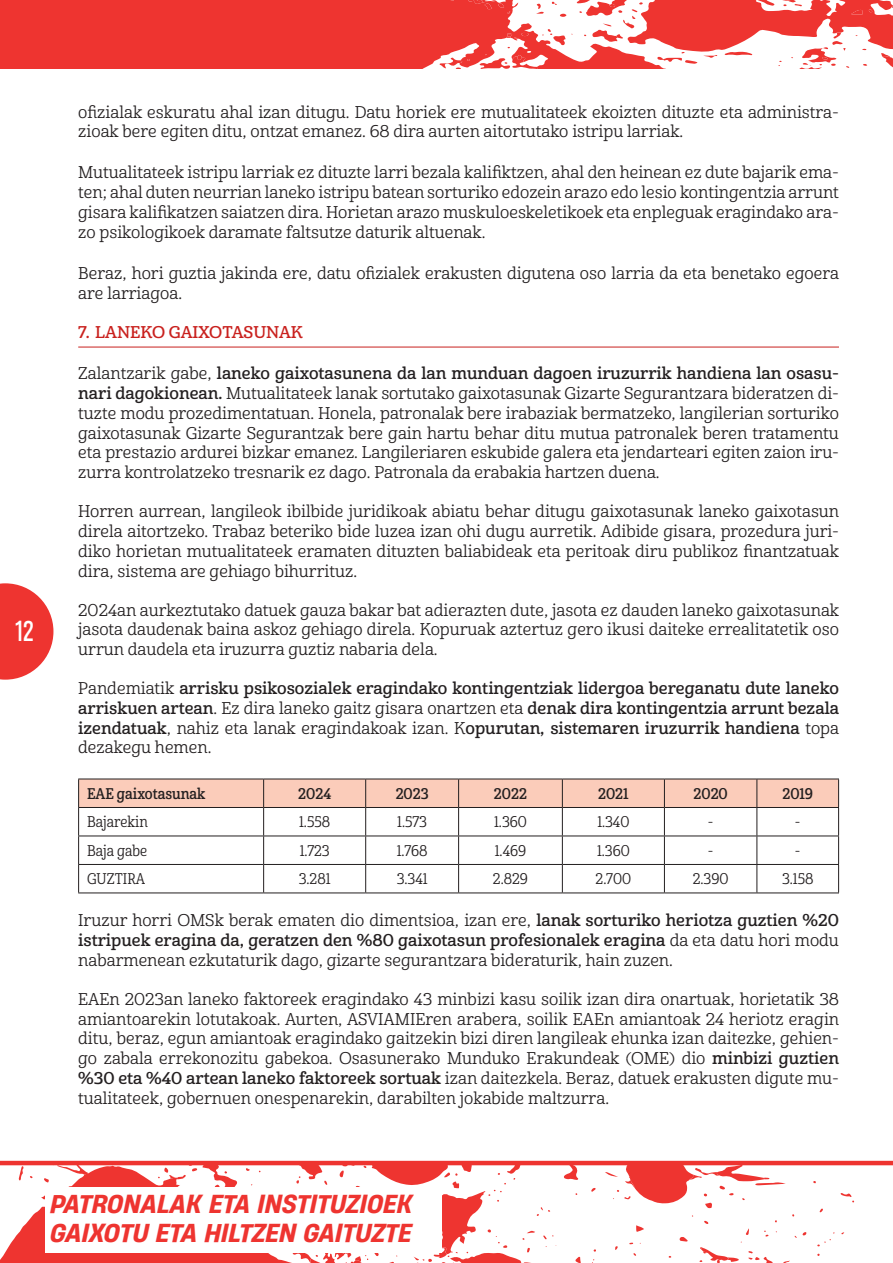
<style>
.page{position:relative;width:893px;height:1263px;background:#fff}
.page>*{position:absolute;margin:0;border:0;box-sizing:border-box;transform-origin:0 0}
.t1{font:27px "Heading Pro";color:#fff}
.t2{font:italic 500 24.45px/29.4px "Heading Now Trial 65";color:#ee3430}
.t3{font:16.5px/19.8px "Cabrito Nor Reg";color:#231f20;text-align:justify}
.t4{font:16.5px/19.8px "Cabrito Nor Dem";color:#231f20;text-align:justify}
.t5{font:16.5px "Cabrito Nor Dem";color:#c9211e}
.Contenido_de_la_tabl{font:15px "Cabrito Con Reg";color:#231f20}
.Contenido_de_la_tabl-2{font:15px "Cabrito Con Dem";color:#231f20}
.s1{font-family:"Cabrito Nor Dem"}
.s2{font-family:"Cabrito Nor Reg"}
</style>
<div class="page">
<svg style="left:0;top:1165px;width:275px;height:98px;fill:#ee3430"></svg>
<svg style="left:19px;top:1166px;width:5px;height:14px"></svg>
<svg style="left:246px;top:1168px;width:4px;height:3px"></svg>
<svg style="left:41px;top:1192px;width:4px;height:7px"></svg>
<svg style="left:30px;top:1165px;width:59px;height:17px"></svg>
<svg style="left:840px;top:1193px;width:14px;height:9px"></svg>
<svg style="left:158px;top:1165px;width:45px;height:14px"></svg>
<svg style="left:817px;top:1239px;width:14px;height:7px"></svg>
<svg style="left:246px;top:1184px;width:21px;height:3px"></svg>
<svg style="left:275px;top:1165px;width:522px;height:98px"></svg>
<div style="left:45px;top:1187px;width:397px;height:65px;background:#fff"></div>
<div style="left:0;top:0;width:439px;height:68px;background:#ee3430"></div>
<svg style="left:439px;top:0;width:454px;height:68px"></svg>
<hr style="left:0;top:1161px;width:893px;height:4px;background:#ee3430">
<svg style="left:0;top:583px;width:53px;height:97px"></svg>
<hr style="left:78px;top:347px;width:761px;height:1px;background:#c9211e">
<hr style="left:78px;top:892px;width:186px;height:1px;background:#231f20">
<hr style="left:264px;top:892px;width:102px;height:1px;background:#231f20">
<hr style="left:366px;top:892px;width:93px;height:1px;background:#231f20">
<hr style="left:459px;top:892px;width:103px;height:1px;background:#231f20">
<hr style="left:562px;top:892px;width:102px;height:1px;background:#231f20">
<hr style="left:664px;top:892px;width:93px;height:1px;background:#231f20">
<hr style="left:757px;top:892px;width:82px;height:1px;background:#231f20">
<svg style="left:78px;top:779px;width:761px;height:113px"></svg>
<h1 class="t1" style="left:16px;top:615px;width:20px">12</h1>
<p class="t3" style="left:78px;top:102px;width:762px">ofizialak eskuratu ahal izan ditugu. Datu horiek ere mutualitateek ekoizten dituzte eta administra&shy;zioak bere egiten ditu, ontzat emanez. 68 dira aurten aitortutako istripu larriak.</p>
<p class="t3" style="left:78px;top:163px;width:762px">Mutualitateek istripu larriak ez dituzte larri bezala kalifiktzen, ahal den heinean ez dute bajarik ema&shy;ten; ahal duten neurrian laneko istripu batean sorturiko edozein arazo edo lesio kontingentzia arrunt gisara kalifikatzen saiatzen dira. Horietan arazo muskuloeskeletikoek eta enpleguak eragindako ara&shy;zo psikologikoek daramate faltsutze daturik altuenak.</p>
<p class="t3" style="left:78px;top:264px;width:762px">Beraz, hori guztia jakinda ere, datu ofizialek erakusten digutena oso larria da eta benetako egoera are larriagoa.</p>
<p class="t5" style="left:78px;top:322px;width:226px">7. LANEKO GAIXOTASUNAK</p>
<p class="t3" style="left:78px;top:364px;width:762px">Zalantzarik gabe, <span class="s1">laneko gaixotasunena da lan munduan dagoen iruzurrik handiena lan osasu&shy;nari dagokionean.</span> Mutualitateek lanak sortutako gaixotasunak Gizarte Segurantzara bideratzen di&shy;tuzte modu prozedimentatuan. Honela, patronalak bere irabaziak bermatzeko, langilerian sorturiko gaixotasunak Gizarte Segurantzak bere gain hartu behar ditu mutua patronalek beren tratamentu eta prestazio ardurei bizkar emanez. Langileriaren eskubide galera eta jendarteari egiten zaion iru&shy;zurra kontrolatzeko tresnarik ez dago. Patronala da erabakia hartzen duena.</p>
<p class="t3" style="left:78px;top:502px;width:762px">Horren aurrean, langileok ibilbide juridikoak abiatu behar ditugu gaixotasunak laneko gaixotasun direla aitortzeko. Trabaz beteriko bide luzea izan ohi dugu aurretik. Adibide gisara, prozedura juri&shy;diko horietan mutualitateek eramaten dituzten baliabideak eta peritoak diru publikoz finantzatuak dira, sistema are gehiago bihurrituz.</p>
<p class="t3" style="left:78px;top:600px;width:762px">2024an aurkeztutako datuek gauza bakar bat adierazten dute, jasota ez dauden laneko gaixotasunak jasota daudenak baina askoz gehiago direla. Kopuruak aztertuz gero ikusi daiteke errealitatetik oso urrun daudela eta iruzurra guztiz nabaria dela.</p>
<p class="t4" style="left:78px;top:679px;width:762px"><span class="s2">Pandemiatik</span> arrisku psikosozialek eragindako kontingentziak lidergoa bereganatu dute laneko arriskuen artean<span class="s2">. Ez dira laneko gaitz gisara onartzen eta</span> denak dira kontingentzia arrunt bezala izendatuak<span class="s2">, nahiz eta lanak eragindakoak izan. K</span>opurutan, sistemaren iruzurrik handiena <span class="s2">topa dezakegu hemen.</span></p>
<p class="Contenido_de_la_tabl-2" style="left:87px;top:784px;width:120px">EAE gaixotasunak</p>
<p class="Contenido_de_la_tabl-2" style="left:298px;top:784px;width:34px">2024</p>
<p class="Contenido_de_la_tabl-2" style="left:396px;top:784px;width:34px">2023</p>
<p class="Contenido_de_la_tabl-2" style="left:494px;top:784px;width:35px">2022</p>
<p class="Contenido_de_la_tabl-2" style="left:598px;top:784px;width:32px">2021</p>
<p class="Contenido_de_la_tabl-2" style="left:693px;top:784px;width:36px">2020</p>
<p class="Contenido_de_la_tabl-2" style="left:782px;top:784px;width:32px">2019</p>
<p class="Contenido_de_la_tabl" style="left:87px;top:813px;width:62px">Bajarekin</p>
<p class="Contenido_de_la_tabl" style="left:299px;top:813px;width:33px">1.558</p>
<p class="Contenido_de_la_tabl" style="left:397px;top:813px;width:31px">1.573</p>
<p class="Contenido_de_la_tabl" style="left:494px;top:813px;width:34px">1.360</p>
<p class="Contenido_de_la_tabl" style="left:597px;top:813px;width:34px">1.340</p>
<p class="Contenido_de_la_tabl" style="left:708px;top:813px;width:7px">-</p>
<p class="Contenido_de_la_tabl" style="left:795px;top:813px;width:7px">-</p>
<p class="Contenido_de_la_tabl" style="left:87px;top:842px;width:62px">Baja gabe</p>
<p class="Contenido_de_la_tabl" style="left:300px;top:842px;width:32px">1.723</p>
<p class="Contenido_de_la_tabl" style="left:397px;top:842px;width:32px">1.768</p>
<p class="Contenido_de_la_tabl" style="left:495px;top:842px;width:33px">1.469</p>
<p class="Contenido_de_la_tabl" style="left:597px;top:842px;width:34px">1.360</p>
<p class="Contenido_de_la_tabl" style="left:708px;top:842px;width:7px">-</p>
<p class="Contenido_de_la_tabl" style="left:795px;top:842px;width:7px">-</p>
<p class="Contenido_de_la_tabl" style="left:87px;top:870px;width:60px">GUZTIRA</p>
<p class="Contenido_de_la_tabl" style="left:299px;top:870px;width:33px">3.281</p>
<p class="Contenido_de_la_tabl" style="left:397px;top:870px;width:32px">3.341</p>
<p class="Contenido_de_la_tabl" style="left:493px;top:870px;width:37px">2.829</p>
<p class="Contenido_de_la_tabl" style="left:596px;top:870px;width:37px">2.700</p>
<p class="Contenido_de_la_tabl" style="left:693px;top:870px;width:37px">2.390</p>
<p class="Contenido_de_la_tabl" style="left:782px;top:870px;width:33px">3.158</p>
<p class="t3" style="left:78px;top:911px;width:762px">Iruzur horri OMSk berak ematen dio dimentsioa, izan ere, <span class="s1">lanak sorturiko heriotza guztien %20 istripuek eragina da, geratzen den %80 gaixotasun profesionalek eragina</span> da eta datu hori modu nabarmenean ezkutaturik dago, gizarte segurantzara bideraturik, hain zuzen.</p>
<p class="t3" style="left:78px;top:989px;width:762px">EAEn 2023an laneko faktoreek eragindako 43 minbizi kasu soilik izan dira onartuak, horietatik 38 amiantoarekin lotutakoak. Aurten, ASVIAMIEren arabera, soilik EAEn amiantoak 24 heriotz eragin ditu, beraz, egun amiantoak eragindako gaitzekin bizi diren langileak ehunka izan daitezke, gehien&shy;go zabala errekonozitu gabekoa. Osasunerako Munduko Erakundeak (OME) dio <span class="s1">minbizi guztien %30 eta %40 artean laneko faktoreek sortuak</span> izan daitezkela. Beraz, datuek erakusten digute mu&shy;tualitateek, gobernuen onespenarekin, darabilten jokabide maltzurra.</p>
<h2 class="t2" style="left:50px;top:1188px;width:364px">PATRONALAK ETA INSTITUZIOEK<br>GAIXOTU ETA HILTZEN GAITUZTE</h2>
</div>
